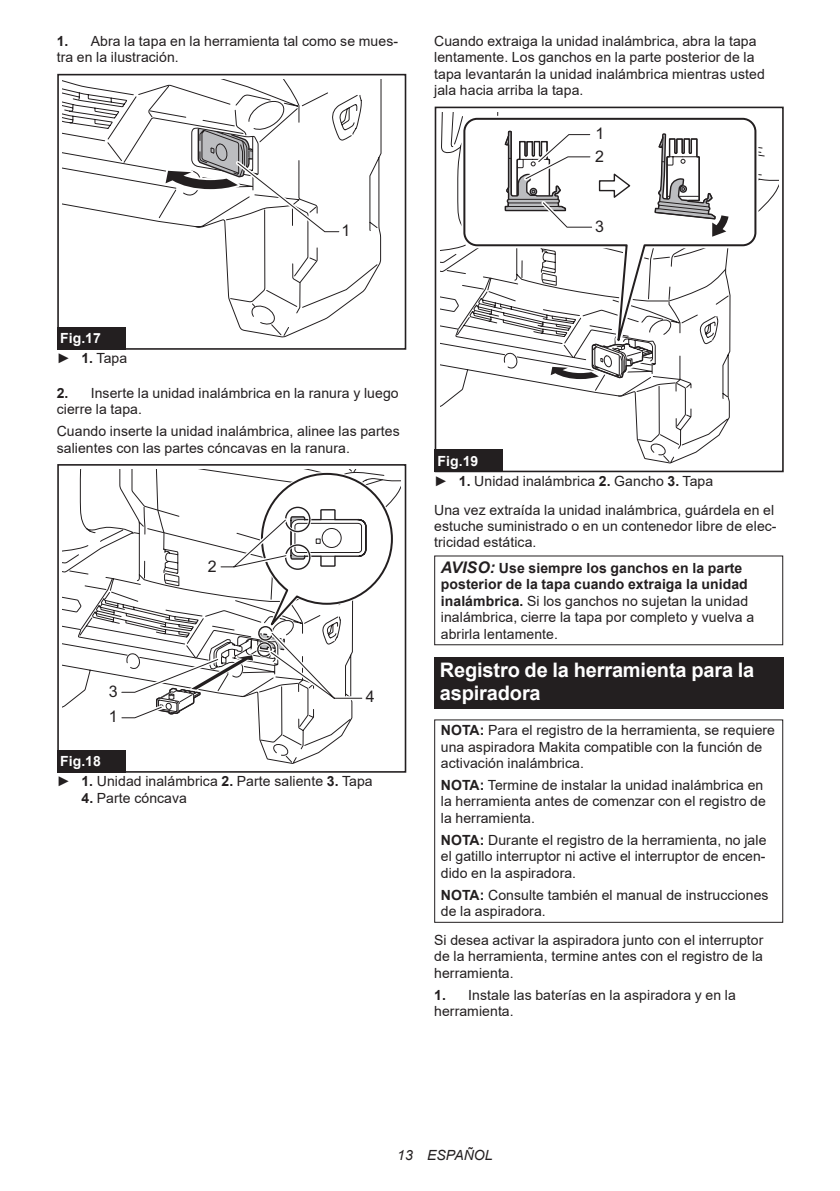
<style>
.page{position:relative;width:840px;height:1191px;background:#fff}
.page>*{position:absolute;margin:0;border:0;box-sizing:border-box;transform-origin:0 0}
.t1{font:700 20px/23.4px "Arial";letter-spacing:-.01em;color:#fff}
.t2{font:16px/22.2px "Arial";color:#231f20}
.t3{font:14px/16.4px "Arial";letter-spacing:.005em;color:#231f20}
.t4{font:700 14px/20.2px "Arial";color:#fff}
.t5{font:italic 14px "Arial";letter-spacing:.005em;color:#231f20}
.s1{font-weight:700}
.s2{font-weight:400;color:#231f20}
.s3{color:#231f20}
.s4{font-weight:700;color:#fff}
.s5{font-weight:700;font-style:italic;font-size:16px}
</style>
<div class="page">
<svg style="left:63px;top:79px;width:318px;height:259px"></svg>
<div style="left:57px;top:321px;width:74px;height:29px;background:#fff"></div>
<div style="left:57px;top:74px;width:349px;height:276px;border:2px solid #231f20"></div>
<svg style="left:123px;top:117px;width:219px;height:119px"></svg>
<div style="left:57px;top:327px;width:68px;height:23px;background:#231f20"></div>
<svg style="left:63px;top:470px;width:287px;height:294px"></svg>
<div style="left:57px;top:744px;width:74px;height:28px;background:#fff"></div>
<div style="left:57px;top:464px;width:349px;height:308px;border:2px solid #231f20"></div>
<svg style="left:118px;top:470px;width:277px;height:252px"></svg>
<div style="left:57px;top:750px;width:68px;height:22px;background:#231f20"></div>
<svg style="left:440px;top:112px;width:290px;height:352px"></svg>
<svg style="left:458px;top:113px;width:272px;height:292px"></svg>
<svg style="left:462px;top:117px;width:269px;height:245px"></svg>
<div style="left:434px;top:444px;width:74px;height:28px;background:#fff"></div>
<div style="left:434px;top:107px;width:349px;height:365px;border:2px solid #231f20"></div>
<svg style="left:496px;top:107px;width:268px;height:179px"></svg>
<div style="left:434px;top:449px;width:68px;height:23px;background:#231f20"></div>
<div style="left:434px;top:555px;width:348px;height:90px;border:1px solid #231f20"></div>
<div style="left:434px;top:656px;width:348px;height:52px;background:#231f20"></div>
<p class="t3" style="left:57px;top:33px;width:342px"><span class="s1">1.</span> Abra la tapa en la herramienta tal como se mues&shy;tra en la ilustración.</p>
<p class="t2" style="left:341px;top:219px;width:10px">1</p>
<p class="t3" style="left:434px;top:33px;width:332px">Cuando extraiga la unidad inalámbrica, abra la tapa lentamente. Los ganchos en la parte posterior de la tapa levantarán la unidad inalámbrica mientras usted jala hacia arriba la tapa.</p>
<p class="t2" style="left:595px;top:122px;width:10px">1<br>2</p>
<p class="t2" style="left:595px;top:215px;width:10px">3</p>
<p class="t4" style="left:57px;top:328px;width:72px">Fig.17<br><span class="s2">►</span> <span class="s3">1.</span> <span class="s2">Tapa</span></p>
<p class="t3" style="left:57px;top:384px;width:343px"><span class="s1">2.</span> Inserte la unidad inalámbrica en la ranura y luego cierre la tapa.</p>
<p class="t3" style="left:57px;top:423px;width:344px">Cuando inserte la unidad inalámbrica, alinee las partes salientes con las partes cóncavas en la ranura.</p>
<p class="t2" style="left:208px;top:555px;width:10px">2</p>
<p class="t2" style="left:109px;top:680px;width:10px">3</p>
<p class="t2" style="left:365px;top:685px;width:10px">4</p>
<p class="t2" style="left:109px;top:705px;width:10px">1</p>
<p class="t3" style="left:57px;top:751px;width:317px;line-height:20.2px"><span class="s4">Fig.18<br></span>► <span class="s1">1.</span> Unidad inalámbrica <span class="s1">2.</span> Parte saliente <span class="s1">3.</span> Tapa</p>
<p class="t3" style="left:81px;top:789px;width:107px"><span class="s1">4.</span> Parte cóncava</p>
<p class="t3" style="left:434px;top:450px;width:280px;line-height:20.2px"><span class="s4">Fig.19<br></span>► <span class="s1">1.</span> Unidad inalámbrica <span class="s1">2.</span> Gancho <span class="s1">3.</span> Tapa</p>
<p class="t3" style="left:434px;top:501px;width:343px">Una vez extraída la unidad inalámbrica, guárdela en el estuche suministrado o en un contenedor libre de elec&shy;tricidad estática.</p>
<p class="t3" style="left:440px;top:560px;width:315px"><span class="s5">AVISO:</span> <span class="s1">Use siempre los ganchos en la parte posterior de la tapa cuando extraiga la unidad inalámbrica.</span> Si los ganchos no sujetan la unidad inalámbrica, cierre la tapa por completo y vuelva a abrirla lentamente.</p>
<h1 class="t1" style="left:439px;top:658px;width:316px">Registro de la herramienta para la aspiradora</h1>
<p class="t3" style="left:440px;top:722px;width:335px"><span class="s1">NOTA:</span> Para el registro de la herramienta, se requiere una aspiradora Makita compatible con la función de activación inalámbrica.</p>
<p class="t3" style="left:440px;top:777px;width:326px"><span class="s1">NOTA:</span> Termine de instalar la unidad inalámbrica en la herramienta antes de comenzar con el registro de la herramienta.</p>
<p class="t3" style="left:440px;top:831px;width:327px;text-align:justify"><span class="s1">NOTA:</span> Durante el registro de la herramienta, no jale el gatillo interruptor ni active el interruptor de encen&shy;dido en la aspiradora.</p>
<p class="t3" style="left:440px;top:886px;width:329px"><span class="s1">NOTA:</span> Consulte también el manual de instrucciones de la aspiradora.</p>
<p class="t3" style="left:434px;top:931px;width:330px;text-align:justify">Si desea activar la aspiradora junto con el interruptor de la herramienta, termine antes con el registro de la herramienta.</p>
<p class="t3" style="left:434px;top:986px;width:303px"><span class="s1">1.</span> Instale las baterías en la aspiradora y en la herramienta.</p>
<p class="t5" style="left:397px;top:1146px;width:97px">13 ESPAÑOL</p>
</div>
